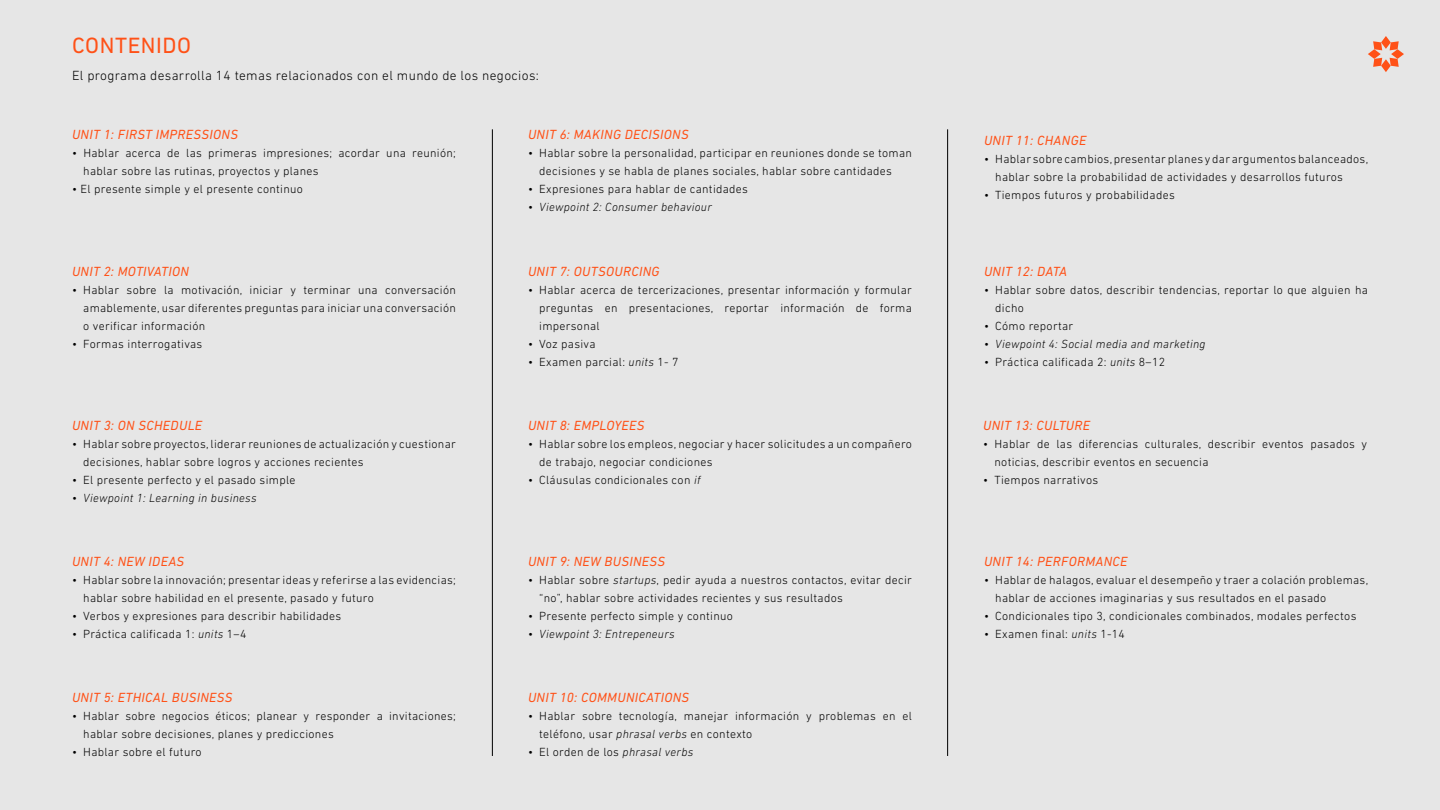
<style>
.page{position:relative;width:1440px;height:810px;background:#e6e6e6}
.page>*{position:absolute;margin:0;border:0;box-sizing:border-box;transform-origin:0 0}
.t1{font:22.5px "DIN Next LT Pro";letter-spacing:.025em;color:#ff5117}
.t2{font:italic 13.5px "DIN Next LT Pro";letter-spacing:.025em;color:#ff5117}
.t3{font:300 13.5px "DIN Next LT Pro";letter-spacing:.025em;color:#000}
.t4{font:300 12px/18px "DIN Next LT Pro";letter-spacing:.025em;color:#000}
.t5{font:italic 300 12px "DIN Next LT Pro";letter-spacing:.025em;color:#000}
.s1{font-style:normal}
.s2{font-style:italic}
</style>
<div class="page">
<hr style="left:492px;top:129px;width:1px;height:627px;background:#000">
<hr style="left:947px;top:129px;width:1px;height:627px;background:#000">
<svg style="left:1368px;top:36px;width:36px;height:36px"></svg>
<h1 class="t1" style="left:72px;top:32px;width:121px">CONTENIDO</h1>
<p class="t3" style="left:72px;top:68px;width:468px">El programa desarrolla 14 temas relacionados con el mundo de los negocios:</p>
<p class="t2" style="left:72px;top:127px;width:168px">UNIT 1: FIRST IMPRESSIONS</p>
<p class="t4" style="left:83px;top:144px;width:374px;text-indent:-11px">• Hablar acerca de las primeras impresiones; acordar una reunión; hablar sobre las rutinas, proyectos y planes</p>
<p class="t4" style="left:72px;top:180px;width:233px">• El presente simple y el presente continuo</p>
<p class="t2" style="left:72px;top:263px;width:119px">UNIT 2: MOTIVATION</p>
<p class="t4" style="left:83px;top:280px;width:374px;text-align:justify;text-indent:-11px">• Hablar sobre la motivación, iniciar y terminar una conversación amablemente, usar diferentes preguntas para iniciar una conversación o verificar información</p>
<p class="t4" style="left:72px;top:334px;width:132px">• Formas interrogativas</p>
<p class="t2" style="left:72px;top:417px;width:132px">UNIT 3: ON SCHEDULE</p>
<p class="t4" style="left:83px;top:435px;width:374px;text-indent:-11px">• Hablar sobre proyectos, liderar reuniones de actualización y cuestionar decisiones, hablar sobre logros y acciones recientes</p>
<p class="t4" style="left:72px;top:471px;width:225px">• El presente perfecto y el pasado simple</p>
<p class="t5" style="left:72px;top:491px;width:186px"><span class="s1">•</span> Viewpoint 1: Learning in business</p>
<p class="t2" style="left:72px;top:553px;width:114px">UNIT 4: NEW IDEAS</p>
<p class="t4" style="left:83px;top:571px;width:374px;text-indent:-11px">• Hablar sobre la innovación; presentar ideas y referirse a las evidencias; hablar sobre habilidad en el presente, pasado y futuro</p>
<p class="t4" style="left:72px;top:607px;width:271px">• Verbos y expresiones para describir habilidades</p>
<p class="t4" style="left:72px;top:625px;width:176px">• Práctica calificada 1: <span class="s2">units</span> 1–4</p>
<p class="t2" style="left:72px;top:690px;width:162px">UNIT 5: ETHICAL BUSINESS</p>
<p class="t4" style="left:83px;top:707px;width:374px;text-indent:-11px">• Hablar sobre negocios éticos; planear y responder a invitaciones; hablar sobre decisiones, planes y predicciones</p>
<p class="t4" style="left:72px;top:743px;width:131px">• Hablar sobre el futuro</p>
<p class="t2" style="left:528px;top:127px;width:162px">UNIT 6: MAKING DECISIONS</p>
<p class="t4" style="left:539px;top:144px;width:374px;text-indent:-11px">• Hablar sobre la personalidad, participar en reuniones donde se toman decisiones y se habla de planes sociales, hablar sobre cantidades</p>
<p class="t4" style="left:528px;top:180px;width:222px">• Expresiones para hablar de cantidades</p>
<p class="t5" style="left:528px;top:200px;width:186px"><span class="s1">•</span> Viewpoint 2: Consumer behaviour</p>
<p class="t2" style="left:528px;top:263px;width:133px">UNIT 7: OUTSOURCING</p>
<p class="t4" style="left:539px;top:280px;width:374px;text-align:justify;text-indent:-11px">• Hablar acerca de tercerizaciones, presentar información y formular preguntas en presentaciones, reportar información de forma impersonal</p>
<p class="t4" style="left:528px;top:334px;width:69px">• Voz pasiva</p>
<p class="t4" style="left:528px;top:352px;width:152px">• Examen parcial: <span class="s2">units</span> 1- 7</p>
<p class="t2" style="left:528px;top:417px;width:118px">UNIT 8: EMPLOYEES</p>
<p class="t4" style="left:539px;top:435px;width:374px;text-indent:-11px">• Hablar sobre los empleos, negociar y hacer solicitudes a un compañero de trabajo, negociar condiciones</p>
<p class="t4" style="left:528px;top:471px;width:174px">• Cláusulas condicionales con <span class="s2">if</span></p>
<p class="t2" style="left:528px;top:553px;width:139px">UNIT 9: NEW BUSINESS</p>
<p class="t4" style="left:539px;top:571px;width:374px;text-indent:-11px">• Hablar sobre <span class="s2">startups</span>, pedir ayuda a nuestros contactos, evitar decir “no”, hablar sobre actividades recientes y sus resultados</p>
<p class="t4" style="left:528px;top:607px;width:206px">• Presente perfecto simple y continuo</p>
<p class="t5" style="left:528px;top:627px;width:148px"><span class="s1">•</span> Viewpoint 3: Entrepeneurs</p>
<p class="t2" style="left:528px;top:690px;width:163px">UNIT 10: COMMUNICATIONS</p>
<p class="t4" style="left:539px;top:707px;width:374px;text-indent:-11px">• Hablar sobre tecnología, manejar información y problemas en el teléfono, usar <span class="s2">phrasal verbs</span> en contexto</p>
<p class="t4" style="left:528px;top:743px;width:167px">• El orden de los <span class="s2">phrasal verbs</span></p>
<p class="t2" style="left:984px;top:133px;width:104px">UNIT 11: CHANGE</p>
<p class="t4" style="left:995px;top:150px;width:375px;text-indent:-11px">• Hablar sobre cambios, presentar planes y dar argumentos balanceados, hablar sobre la probabilidad de actividades y desarrollos futuros</p>
<p class="t4" style="left:984px;top:186px;width:192px">• Tiempos futuros y probabilidades</p>
<p class="t2" style="left:984px;top:263px;width:85px">UNIT 12: DATA</p>
<p class="t4" style="left:995px;top:280px;width:374px;text-indent:-11px">• Hablar sobre datos, describir tendencias, reportar lo que alguien ha dicho</p>
<p class="t4" style="left:984px;top:316px;width:91px">• Cómo reportar</p>
<p class="t5" style="left:984px;top:337px;width:223px"><span class="s1">•</span> Viewpoint 4: Social media and marketing</p>
<p class="t4" style="left:984px;top:352px;width:183px">• Práctica calificada 2: <span class="s2">units</span> 8–12</p>
<p class="t2" style="left:983px;top:417px;width:108px">UNIT 13: CULTURE</p>
<p class="t4" style="left:994px;top:435px;width:374px;text-indent:-11px">• Hablar de las diferencias culturales, describir eventos pasados y noticias, describir eventos en secuencia</p>
<p class="t4" style="left:983px;top:471px;width:117px">• Tiempos narrativos</p>
<p class="t2" style="left:984px;top:553px;width:145px">UNIT 14: PERFORMANCE</p>
<p class="t4" style="left:995px;top:571px;width:375px;text-indent:-11px">• Hablar de halagos, evaluar el desempeño y traer a colación problemas, hablar de acciones imaginarias y sus resultados en el pasado</p>
<p class="t4" style="left:984px;top:607px;width:374px">• Condicionales tipo 3, condicionales combinados, modales perfectos</p>
<p class="t4" style="left:984px;top:625px;width:143px">• Examen final: <span class="s2">units</span> 1-14</p>
</div>
